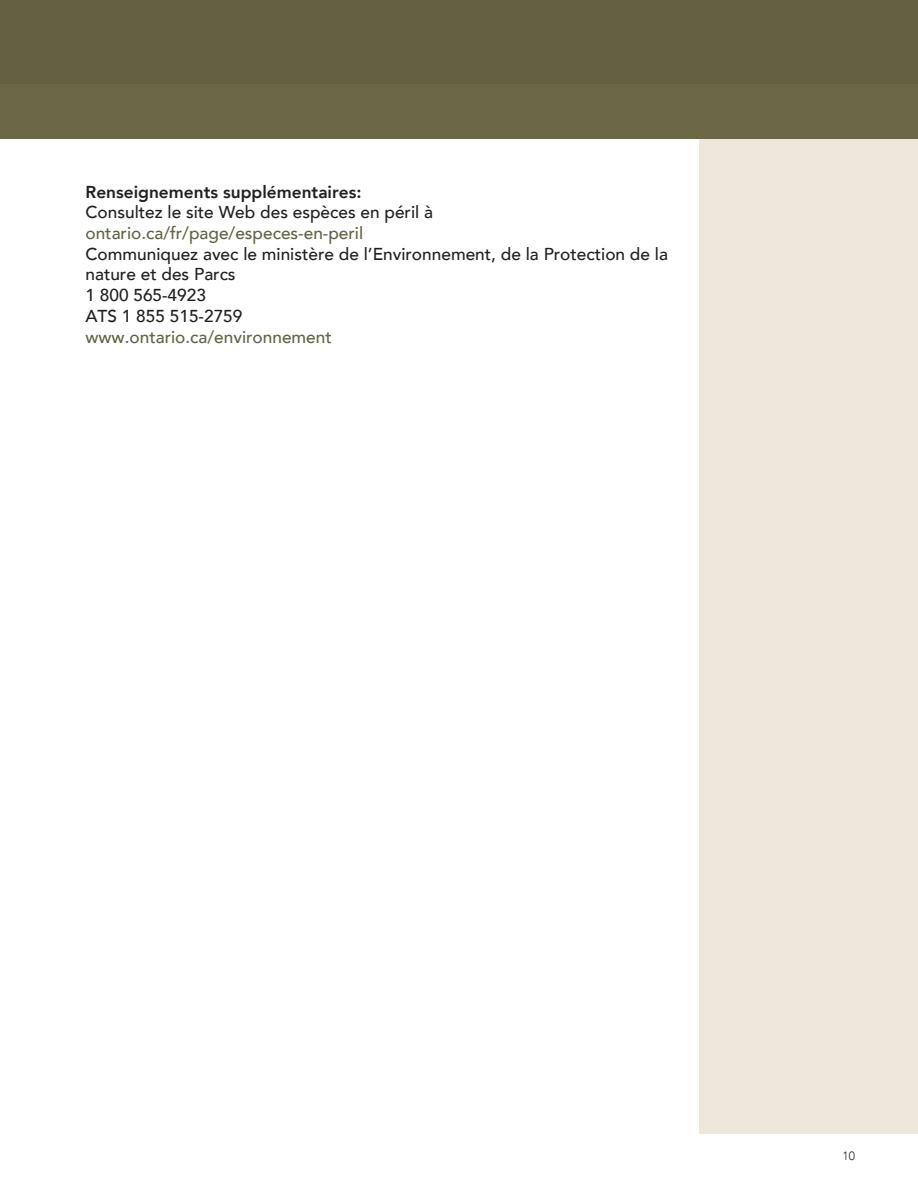
<style>
.page{position:relative;width:918px;height:1188px;background:#fff}
.page>*{position:absolute;margin:0;border:0;box-sizing:border-box;transform-origin:0 0}
.t1{font:500 17.25px/20.7px "Avenir";color:#231f20}
.t2{font:800 17.25px "Avenir";color:#231f20}
.t3{font:500 17.25px "Avenir";color:#646143}
.t4{font:300 12px "Avenir";color:#231f20}
.s1{color:#646143}
</style>
<div class="page">
<div style="left:699px;top:134px;width:219px;height:1000px;background:#ede7d9"></div>
<div style="left:0;top:0;width:918px;height:138px;background:#646143"></div>
<div style="left:1px;top:84px;width:917px;height:54px;background:#6d6a4a"></div>
<p class="t2" style="left:85px;top:178px;width:278px">Renseignements supplémentaires:</p>
<p class="t1" style="left:85px;top:201px;width:349px">Consultez le site Web des espèces en péril à <span class="s1">ontario.ca/fr/page/especes-en-peril</span></p>
<p class="t1" style="left:85px;top:242px;width:584px">Communiquez avec le ministère de l’Environnement, de la Protection de la nature et des Parcs</p>
<p class="t1" style="left:85px;top:284px;width:122px">1 800 565-4923</p>
<p class="t1" style="left:85px;top:305px;width:158px">ATS 1 855 515-2759</p>
<p class="t3" style="left:85px;top:322px;width:248px">www.ontario.ca/environnement</p>
<p class="t4" style="left:842px;top:1149px;width:14px">10</p>
</div>
